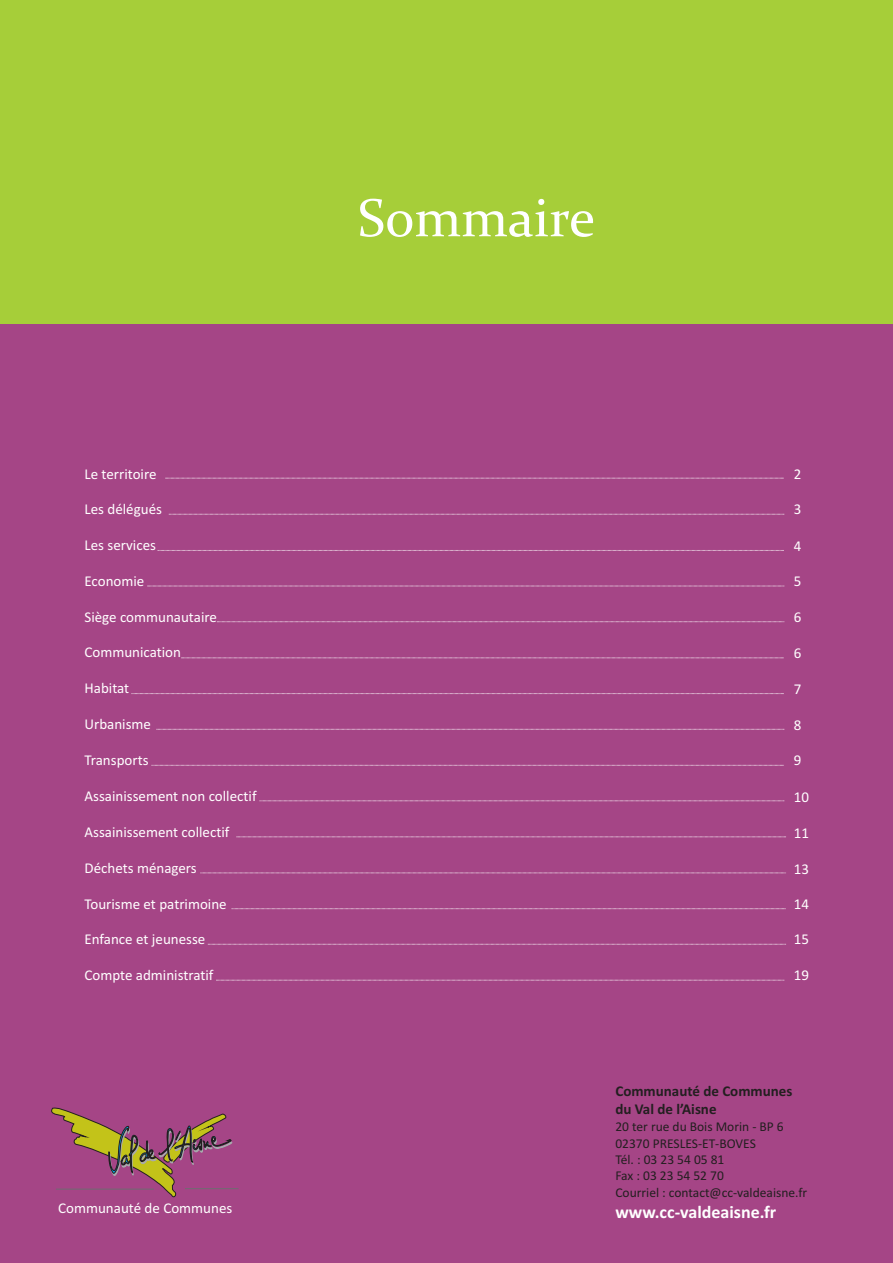
<style>
.page{position:relative;width:893px;height:1263px;background:#fff}
.page>*{position:absolute;margin:0;border:0;box-sizing:border-box;transform-origin:0 0}
.t1{font:54px "Constantia";color:#fff}
.t2{font:700 18px "Calibri";color:#fff}
.t3{font:15px "Calibri";color:#fff}
.t4{font:700 15px "Calibri";color:#231f20}
.t5{font:13.5px/16.5px "Calibri";color:#231f20}
</style>
<div class="page">
<div style="left:0;top:0;width:893px;height:382px;background:#a6ce39"></div>
<div style="left:0;top:324px;width:893px;height:939px;background:#a54586"></div>
<svg style="left:51px;top:1107px;width:181px;height:91px"></svg>
<hr style="left:56px;top:1189px;width:98px;height:1px;background:#6c6d70">
<hr style="left:185px;top:1188px;width:54px;height:1px;background:#6c6d70">
<svg style="left:165px;top:478px;width:619px;height:1px"></svg>
<svg style="left:169px;top:514px;width:615px;height:1px"></svg>
<svg style="left:158px;top:550px;width:626px;height:1px"></svg>
<svg style="left:147px;top:586px;width:637px;height:1px"></svg>
<svg style="left:217px;top:621px;width:567px;height:1px"></svg>
<svg style="left:181px;top:658px;width:603px;height:1px"></svg>
<svg style="left:132px;top:693px;width:652px;height:1px"></svg>
<svg style="left:156px;top:729px;width:628px;height:1px"></svg>
<svg style="left:232px;top:908px;width:554px;height:1px"></svg>
<svg style="left:152px;top:765px;width:632px;height:1px"></svg>
<svg style="left:260px;top:800px;width:524px;height:1px"></svg>
<svg style="left:200px;top:873px;width:586px;height:1px"></svg>
<svg style="left:208px;top:944px;width:578px;height:1px"></svg>
<svg style="left:236px;top:836px;width:550px;height:1px"></svg>
<svg style="left:216px;top:980px;width:568px;height:1px"></svg>
<p class="t3" style="left:84px;top:467px;width:74px">Le territoire</p>
<p class="t3" style="left:84px;top:503px;width:79px">Les délégués</p>
<p class="t3" style="left:84px;top:539px;width:73px">Les services</p>
<p class="t3" style="left:84px;top:575px;width:61px">Economie</p>
<p class="t3" style="left:84px;top:611px;width:134px">Siège communautaire</p>
<p class="t3" style="left:84px;top:646px;width:98px">Communication</p>
<p class="t3" style="left:84px;top:682px;width:46px">Habitat</p>
<p class="t3" style="left:84px;top:718px;width:68px">Urbanisme</p>
<p class="t3" style="left:84px;top:754px;width:66px">Transports</p>
<p class="t3" style="left:84px;top:790px;width:174px">Assainissement non collectif</p>
<p class="t3" style="left:84px;top:826px;width:147px">Assainissement collectif</p>
<p class="t3" style="left:84px;top:861px;width:114px">Déchets ménagers</p>
<p class="t3" style="left:84px;top:897px;width:144px">Tourisme et patrimoine</p>
<p class="t3" style="left:84px;top:933px;width:122px">Enfance et jeunesse</p>
<p class="t3" style="left:84px;top:969px;width:130px">Compte administratif</p>
<p class="t3" style="left:58px;top:1202px;width:176px">Communauté de Communes</p>
<h1 class="t1" style="left:358px;top:196px;width:239px">Sommaire</h1>
<p class="t3" style="left:794px;top:468px;width:9px">2</p>
<p class="t3" style="left:794px;top:503px;width:9px">3</p>
<p class="t3" style="left:794px;top:539px;width:9px">4</p>
<p class="t3" style="left:794px;top:575px;width:9px">5</p>
<p class="t3" style="left:794px;top:611px;width:9px">6</p>
<p class="t3" style="left:794px;top:647px;width:9px">6</p>
<p class="t3" style="left:794px;top:683px;width:9px">7</p>
<p class="t3" style="left:794px;top:718px;width:9px">8</p>
<p class="t3" style="left:794px;top:754px;width:9px">9</p>
<p class="t3" style="left:794px;top:790px;width:17px">10</p>
<p class="t3" style="left:794px;top:826px;width:17px">11</p>
<p class="t3" style="left:794px;top:862px;width:17px">13</p>
<p class="t3" style="left:794px;top:898px;width:17px">14</p>
<p class="t3" style="left:794px;top:933px;width:17px">15</p>
<p class="t3" style="left:794px;top:969px;width:17px">19</p>
<p class="t4" style="left:615px;top:1084px;width:179px">Communauté de Communes</p>
<p class="t4" style="left:615px;top:1103px;width:103px">du Val de l’Aisne</p>
<p class="t5" style="left:615px;top:1119px;width:193px">20 ter rue du Bois Morin - BP 6<br>02370 PRESLES-ET-BOVES<br>Tél. : 03 23 54 05 81<br>Fax : 03 23 54 52 70<br>Courriel : contact@cc-valdeaisne.fr</p>
<p class="t2" style="left:615px;top:1204px;width:162px">www.cc-valdeaisne.fr</p>
</div>
